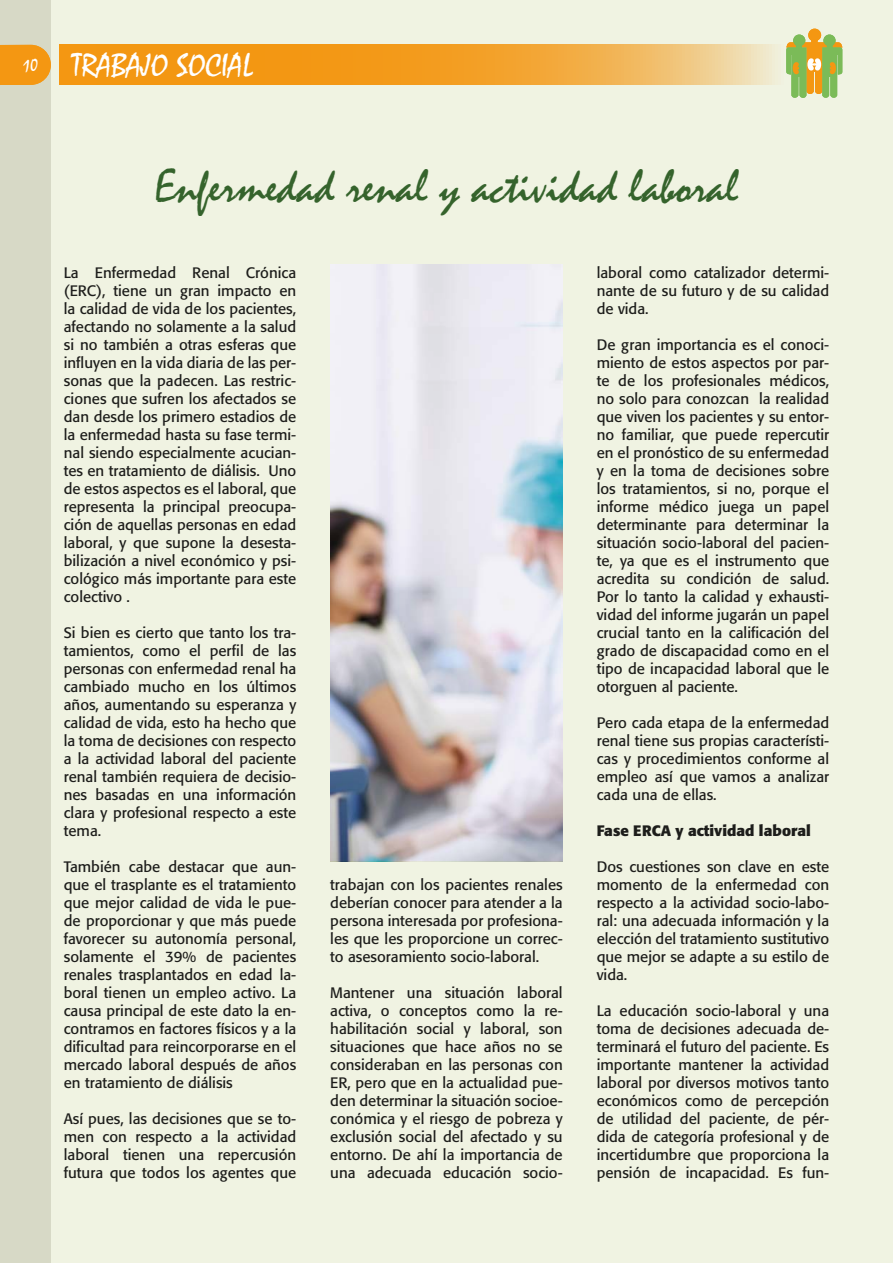
<style>
.page{position:relative;width:893px;height:1263px;background:#f0f3e2}
.page>*{position:absolute;margin:0;border:0;box-sizing:border-box;transform-origin:0 0}
.t1{font:48px "Mistral";color:#396832}
.t2{font:33px "Mistral";color:#fff}
.t3{font:18px "Mistral";color:#fff}
.t4{font:15px/18px "Formata";color:#1d1d1b;text-align:justify}
.t5{font:700 15px "Formata";color:#1d1d1b}
</style>
<div class="page">
<div style="left:0;top:0;width:51px;height:1263px;background:#d7d9c6"></div>
<svg style="left:0;top:45px;width:51px;height:40px;background:#f19c20"></svg>
<svg style="left:60px;top:45px;width:715px;height:40px;background:#f2a737"></svg>
<svg style="left:786px;top:29px;width:57px;height:69px"></svg>
<img style="left:330px;top:264px;width:233px;height:597px">
<p class="t3" style="left:23px;top:54px;width:17px">10</p>
<h2 class="t2" style="left:72px;top:45px;width:182px">TRABAJO SOCIAL</h2>
<h1 class="t1" style="left:155px;top:157px;width:585px">Enfermedad renal y actividad laboral</h1>
<p class="t4" style="left:64px;top:264px;width:234px">La Enfermedad Renal Crónica (ERC), tiene un gran impacto en la calidad de vida de los pacientes, afectando no solamente a la salud si no también a otras esferas que influyen en la vida diaria de las per&shy;sonas que la padecen. Las restric&shy;ciones que sufren los afectados se dan desde los primero estadios de la enfermedad hasta su fase termi&shy;nal siendo especialmente acucian&shy;tes en tratamiento de diálisis. Uno de estos aspectos es el laboral, que representa la principal preocupa&shy;ción de aquellas personas en edad laboral, y que supone la desesta&shy;bilización a nivel económico y psi&shy;cológico más importante para este colectivo .</p>
<p class="t4" style="left:64px;top:624px;width:234px">Si bien es cierto que tanto los tra&shy;tamientos, como el perfil de las personas con enfermedad renal ha cambiado mucho en los últimos años, aumentando su esperanza y calidad de vida, esto ha hecho que la toma de decisiones con respecto a la actividad laboral del paciente renal también requiera de decisio&shy;nes basadas en una información clara y profesional respecto a este tema.</p>
<p class="t4" style="left:64px;top:858px;width:234px">También cabe destacar que aun&shy;que el trasplante es el tratamiento que mejor calidad de vida le pue&shy;de proporcionar y que más puede favorecer su autonomía personal, solamente el 39% de pacientes renales trasplantados en edad la&shy;boral tienen un empleo activo. La causa principal de este dato la en&shy;contramos en factores físicos y a la dificultad para reincorporarse en el mercado laboral después de años en tratamiento de diálisis</p>
<p class="t4" style="left:64px;top:1110px;width:234px">Así pues, las decisiones que se to&shy;men con respecto a la actividad laboral tienen una repercusión futura que todos los agentes que</p>
<p class="t4" style="left:330px;top:876px;width:234px">trabajan con los pacientes renales deberían conocer para atender a la persona interesada por profesiona&shy;les que les proporcione un correc&shy;to asesoramiento socio-laboral.</p>
<p class="t4" style="left:330px;top:984px;width:234px">Mantener una situación laboral activa, o conceptos como la re&shy;habilitación social y laboral, son situaciones que hace años no se consideraban en las personas con ER, pero que en la actualidad pue&shy;den determinar la situación socioe&shy;conómica y el riesgo de pobreza y exclusión social del afectado y su entorno. De ahí la importancia de una adecuada educación socio-</p>
<p class="t4" style="left:597px;top:264px;width:234px">laboral como catalizador determi&shy;nante de su futuro y de su calidad de vida.</p>
<p class="t4" style="left:597px;top:336px;width:234px">De gran importancia es el conoci&shy;miento de estos aspectos por par&shy;te de los profesionales médicos, no solo para conozcan la realidad que viven los pacientes y su entor&shy;no familiar, que puede repercutir en el pronóstico de su enfermedad y en la toma de decisiones sobre los tratamientos, si no, porque el informe médico juega un papel determinante para determinar la situación socio-laboral del pacien&shy;te, ya que es el instrumento que acredita su condición de salud.<br>Por lo tanto la calidad y exhausti&shy;vidad del informe jugarán un papel crucial tanto en la calificación del grado de discapacidad como en el tipo de incapacidad laboral que le otorguen al paciente.</p>
<p class="t4" style="left:597px;top:714px;width:234px">Pero cada etapa de la enfermedad renal tiene sus propias característi&shy;cas y procedimientos conforme al empleo así que vamos a analizar cada una de ellas.</p>
<p class="t5" style="left:597px;top:821px;width:216px">Fase ERCA y actividad laboral</p>
<p class="t4" style="left:597px;top:858px;width:234px">Dos cuestiones son clave en este momento de la enfermedad con respecto a la actividad socio-labo&shy;ral: una adecuada información y la elección del tratamiento sustitutivo que mejor se adapte a su estilo de vida.</p>
<p class="t4" style="left:597px;top:1002px;width:234px">La educación socio-laboral y una toma de decisiones adecuada de&shy;terminará el futuro del paciente. Es importante mantener la actividad laboral por diversos motivos tanto económicos como de percepción de utilidad del paciente, de pér&shy;dida de categoría profesional y de incertidumbre que proporciona la pensión de incapacidad. Es fun-</p>
</div>
